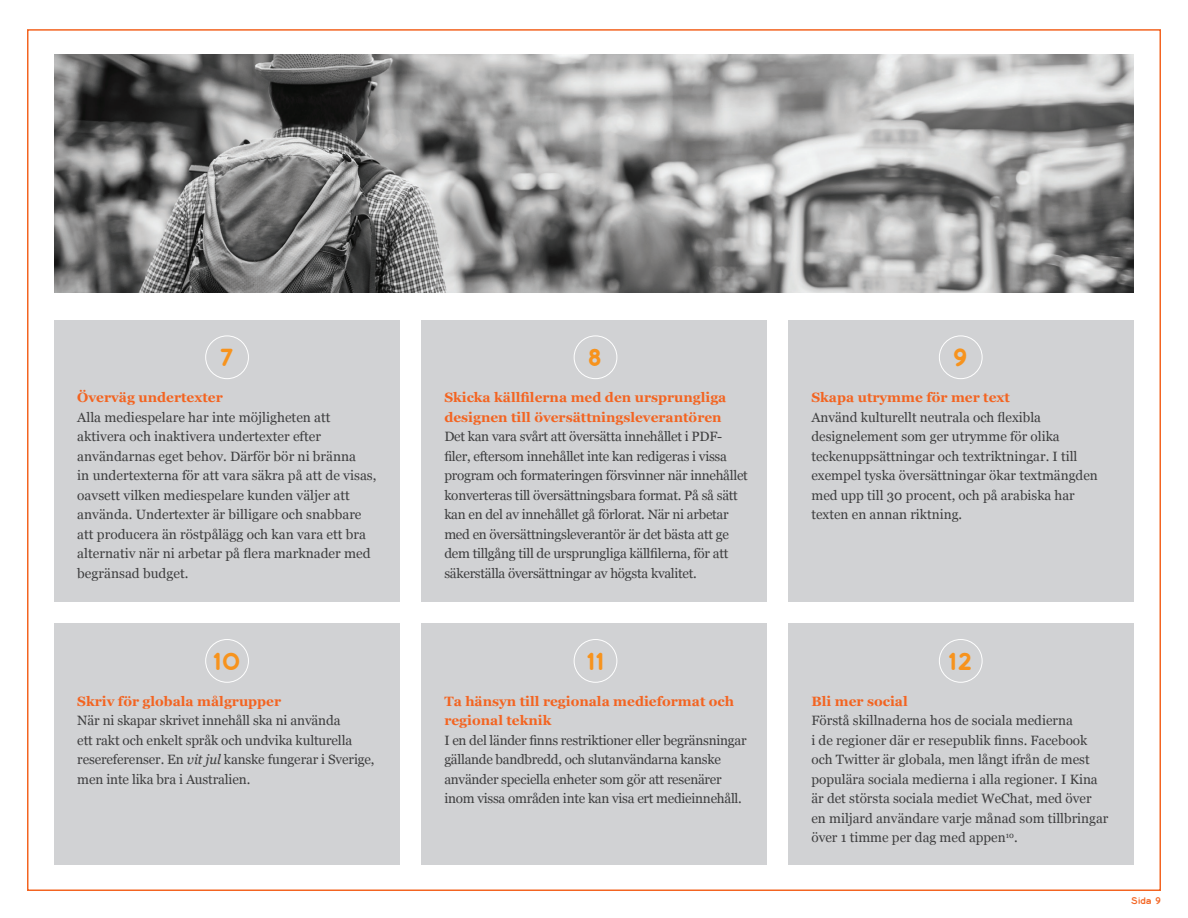
<style>
.page{position:relative;width:1188px;height:918px;background:#fff}
.page>*{position:absolute;margin:0;border:0;box-sizing:border-box;transform-origin:0 0}
.Lion_Body{font:700 23.4px "Lionbridge Sans";color:#f7931d}
.t1{font:13.5px/19.5px "Georgia";color:#3e3e3f}
.t2{font:13.5px/19.5px "Georgia";letter-spacing:-.02em;color:#3e3e3f}
.t3{font:700 13.5px/19.5px "Georgia";color:#f36421}
.Lion_Intro{font:9px "Lionbridge Sans";color:#f36421}
.s1{font-style:italic}
</style>
<div class="page">
<div style="left:54px;top:320px;width:346px;height:282px;background:#d1d2d4"></div>
<div style="left:788px;top:320px;width:346px;height:282px;background:#d1d2d4"></div>
<div style="left:421px;top:320px;width:346px;height:282px;background:#d1d2d4"></div>
<div style="left:54px;top:623px;width:346px;height:242px;background:#d1d2d4"></div>
<div style="left:788px;top:623px;width:346px;height:242px;background:#d1d2d4"></div>
<div style="left:421px;top:623px;width:346px;height:242px;background:#d1d2d4"></div>
<div style="left:205px;top:335px;width:44px;height:44px;border:1px solid #fff;border-radius:50%"></div>
<div style="left:939px;top:335px;width:44px;height:44px;border:1px solid #fff;border-radius:50%"></div>
<div style="left:574px;top:335px;width:43px;height:44px;border:1px solid #fff;border-radius:50%"></div>
<div style="left:205px;top:639px;width:44px;height:44px;border:1px solid #fff;border-radius:50%"></div>
<div style="left:939px;top:639px;width:44px;height:44px;border:1px solid #fff;border-radius:50%"></div>
<div style="left:574px;top:639px;width:43px;height:44px;border:1px solid #fff;border-radius:50%"></div>
<img style="left:54px;top:54px;width:1080px;height:239px">
<p class="Lion_Body" style="left:219px;top:341px;width:17px">7</p>
<p class="Lion_Body" style="left:588px;top:341px;width:16px">8</p>
<p class="Lion_Body" style="left:952px;top:341px;width:17px">9</p>
<p class="t3" style="left:77px;top:387px;width:147px">Överväg undertexter</p>
<p class="t1" style="left:77px;top:407px;width:301px">Alla mediespelare har inte möjligheten att aktivera och inaktivera undertexter efter användarnas eget behov. Därför bör ni bränna<br>in undertexterna för att vara säkra på att de visas, oavsett vilken mediespelare kunden väljer att använda. Undertexter är billigare och snabbare att producera än röstpålägg och kan vara ett bra alternativ när ni arbetar på flera marknader med begränsad budget.</p>
<p class="t3" style="left:444px;top:387px;width:284px">Skicka källfilerna med den ursprungliga designen till översättningsleverantören</p>
<p class="t2" style="left:444px;top:426px;width:305px">Det kan vara svårt att översätta innehållet i PDF&shy;filer, eftersom innehållet inte kan redigeras i vissa program och formateringen försvinner när innehållet konverteras till översättningsbara format. På så sätt kan en del av innehållet gå förlorat. När ni arbetar med en översättningsleverantör är det bästa att ge dem tillgång till de ursprungliga källfilerna, för att säkerställa översättningar av högsta kvalitet.</p>
<p class="t3" style="left:811px;top:387px;width:200px">Skapa utrymme för mer text</p>
<p class="t1" style="left:811px;top:407px;width:288px">Använd kulturellt neutrala och flexibla designelement som ger utrymme för olika teckenuppsättningar och textriktningar. I till exempel tyska översättningar ökar textmängden med upp till 30 procent, och på arabiska har texten en annan riktning.</p>
<p class="Lion_Body" style="left:212px;top:644px;width:30px">10</p>
<p class="Lion_Body" style="left:586px;top:644px;width:20px">11</p>
<p class="Lion_Body" style="left:948px;top:644px;width:27px">12</p>
<p class="t3" style="left:77px;top:691px;width:205px">Skriv för globala målgrupper</p>
<p class="t1" style="left:77px;top:711px;width:299px">När ni skapar skrivet innehåll ska ni använda<br>ett rakt och enkelt språk och undvika kulturella resereferenser. En <span class="s1">vit jul</span> kanske fungerar i Sverige, men inte lika bra i Australien.</p>
<p class="t3" style="left:444px;top:691px;width:291px">Ta hänsyn till regionala medieformat och regional teknik</p>
<p class="t2" style="left:444px;top:730px;width:304px">I en del länder finns restriktioner eller begränsningar gällande bandbredd, och slutanvändarna kanske använder speciella enheter som gör att resenärer inom vissa områden inte kan visa ert medieinnehåll.</p>
<p class="t3" style="left:811px;top:691px;width:98px">Bli mer social</p>
<p class="t1" style="left:811px;top:711px;width:298px">Förstå skillnaderna hos de sociala medierna<br>i de regioner där er resepublik finns. Facebook och Twitter är globala, men långt ifrån de mest populära sociala medierna i alla regioner. I Kina är det största sociala mediet WeChat, med över en miljard användare varje månad som tillbringar över 1 timme per dag med appen<sup>10</sup>.</p>
<p class="Lion_Intro" style="left:1131px;top:894px;width:32px">Sida 9</p>
</div>
